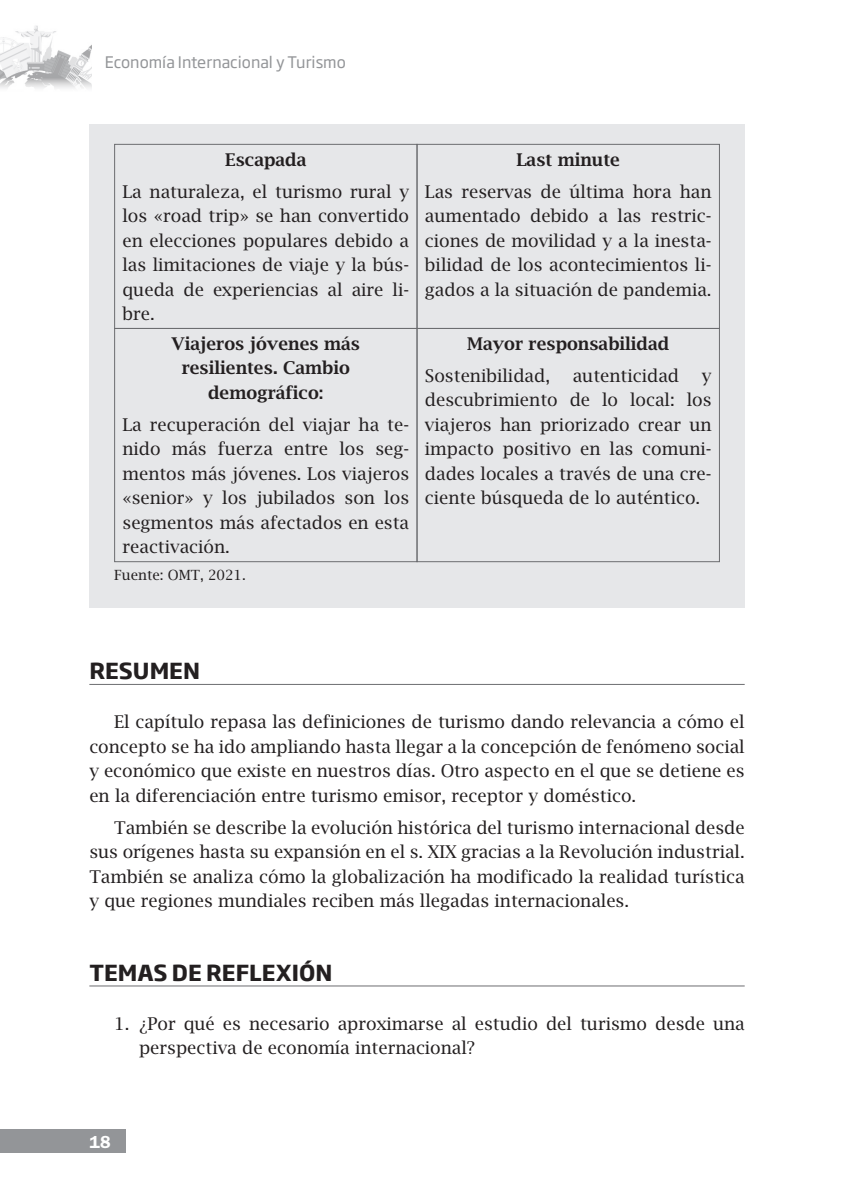
<style>
.page{position:relative;width:844px;height:1191px;background:#fff}
.page>*{position:absolute;margin:0;border:0;box-sizing:border-box;transform-origin:0 0}
.t1{font:700 21.88px "Soho Gothic Pro";color:#231f20}
.t2{font:17.5px/24.5px "Lucida Bright";color:#231f20;text-align:justify}
.t3{font:600 17.5px/24.5px "Lucida Bright";color:#231f20;text-align:center}
.t4{font:600 17.5px "Franklin Gothic";color:#fff}
.t5{font:15.75px "Soho Gothic Pro";color:#939598}
.t6{font:14px "Lucida Bright";color:#231f20}
</style>
<div class="page">
<div style="left:0;top:1129px;width:126px;height:24px;background:#939598"></div>
<img style="left:0;top:25px;width:92px;height:63px">
<div style="left:89px;top:124px;width:655px;height:484px;background:#e6e7e9"></div>
<hr style="left:89px;top:684px;width:655px;height:1px;background:#6c6d70">
<hr style="left:89px;top:985px;width:655px;height:1px;background:#6c6d70">
<div style="left:114px;top:144px;width:303px;height:185px;border:1px solid #6c6d70"></div>
<div style="left:114px;top:328px;width:303px;height:234px;border:1px solid #6c6d70"></div>
<div style="left:416px;top:144px;width:303px;height:185px;border:1px solid #6c6d70"></div>
<div style="left:416px;top:328px;width:303px;height:234px;border:1px solid #6c6d70"></div>
<p class="t5" style="left:105px;top:50px;width:242px">Economía Internacional y Turismo</p>
<p class="t3" style="left:225px;top:147px;width:83px">Escapada</p>
<p class="t2" style="left:122px;top:179px;width:288px">La naturaleza, el turismo rural y los «road trip» se han convertido en elecciones populares debido a las limitaciones de viaje y la bús&shy;queda de experiencias al aire li&shy;bre.</p>
<p class="t3" style="left:171px;top:331px;width:190px">Viajeros jóvenes más resilientes. Cambio demográfico:</p>
<p class="t2" style="left:122px;top:412px;width:288px">La recuperación del viajar ha te&shy;nido más fuerza entre los seg&shy;mentos más jóvenes. Los viajeros «senior» y los jubilados son los segmentos más afectados en esta reactivación.</p>
<p class="t6" style="left:114px;top:567px;width:133px">Fuente: OMT, 2021.</p>
<p class="t3" style="left:516px;top:147px;width:105px">Last minute</p>
<p class="t2" style="left:425px;top:179px;width:288px">Las reservas de última hora han aumentado debido a las restric&shy;ciones de movilidad y a la inesta&shy;bilidad de los acontecimientos li&shy;gados a la situación de pandemia.</p>
<p class="t3" style="left:467px;top:331px;width:203px">Mayor responsabilidad</p>
<p class="t2" style="left:425px;top:363px;width:126px">Sostenibilidad,</p>
<p class="t2" style="left:572px;top:363px;width:108px">autenticidad</p>
<p class="t2" style="left:425px;top:363px;width:288px;text-indent:277px">y descubrimiento de lo local: los viajeros han priorizado crear un impacto positivo en las comuni&shy;dades locales a través de una cre&shy;ciente búsqueda de lo auténtico.</p>
<p class="t1" style="left:89px;top:653px;width:112px">RESUMEN</p>
<p class="t2" style="left:89px;top:709px;width:656px;text-indent:25px">El capítulo repasa las definiciones de turismo dando relevancia a cómo el concepto se ha ido ampliando hasta llegar a la concepción de fenómeno social y económico que existe en nuestros días. Otro aspecto en el que se detiene es en la diferenciación entre turismo emisor, receptor y doméstico.</p>
<p class="t2" style="left:89px;top:815px;width:656px;text-indent:25px">También se describe la evolución histórica del turismo internacional desde sus orígenes hasta su expansión en el s. XIX gracias a la Revolución industrial.<br>También se analiza cómo la globalización ha modificado la realidad turística y que regiones mundiales reciben más llegadas internacionales.</p>
<p class="t1" style="left:89px;top:955px;width:244px">TEMAS DE REFLEXIÓN</p>
<p class="t2" style="left:139px;top:1011px;width:607px;text-indent:-25px">1. ¿Por qué es necesario aproximarse al estudio del turismo desde una perspectiva de economía internacional?</p>
<p class="t4" style="left:90px;top:1131px;width:22px">18</p>
</div>
